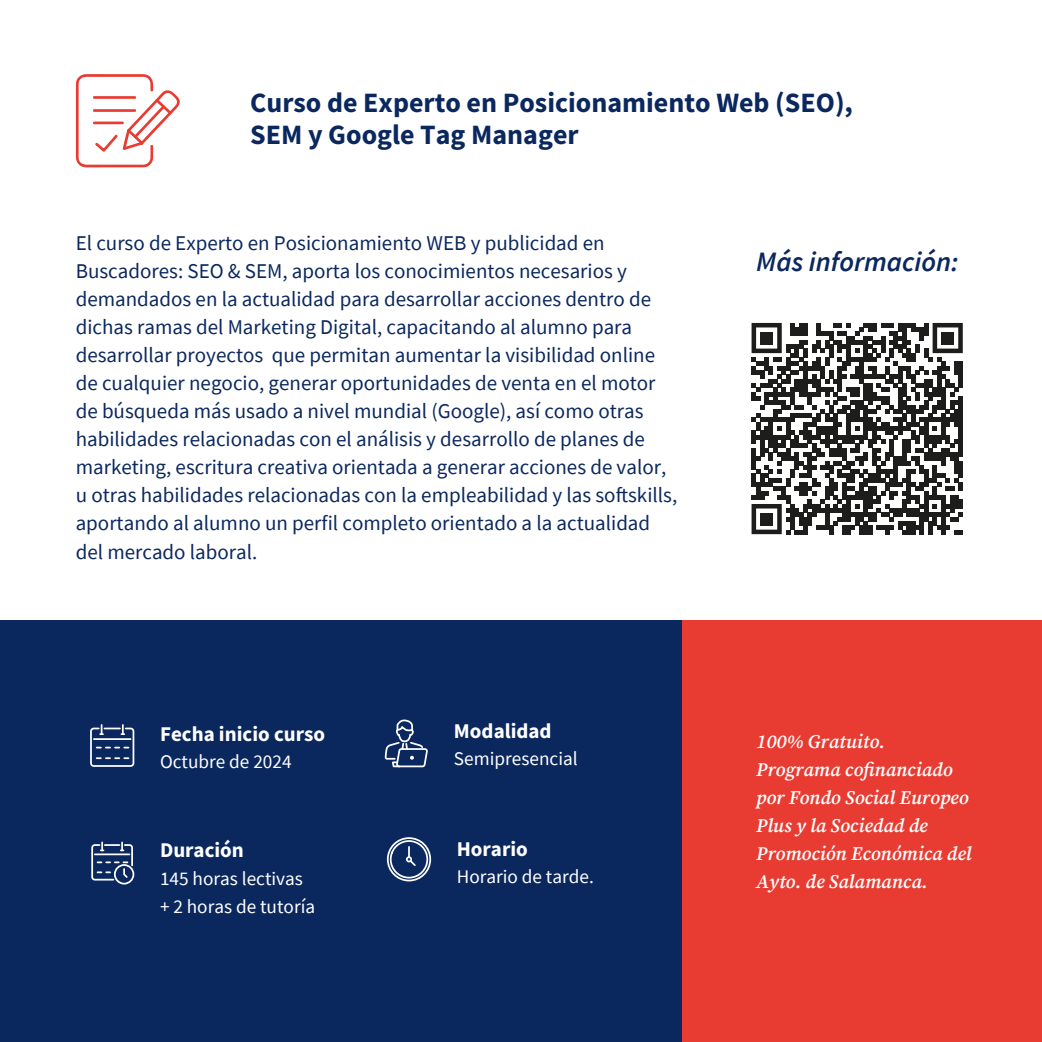
<style>
.page{position:relative;width:1042px;height:1042px;background:#fff}
.page>*{position:absolute;margin:0;border:0;box-sizing:border-box;transform-origin:0 0}
.t1{font:700 28px/31.3px "Source Sans Pro";color:#0b285e}
.t2{font:italic 600 28px "Source Sans Pro";color:#0b285e}
.t3{font:21px/28px "Source Sans Pro";color:#0b285e}
.t4{font:700 21px "Source Sans Pro";color:#fff}
.t5{font:italic 600 19.25px/28px "Source Serif Pro";color:#fff}
.t6{font:19.25px/28px "Source Sans Pro";color:#fff}
</style>
<div class="page">
<div style="left:0;top:620px;width:1042px;height:422px;background:#0b285e"></div>
<div style="left:682px;top:620px;width:360px;height:422px;background:#e83c32"></div>
<svg style="left:384px;top:719px;width:44px;height:49px"></svg>
<div style="left:387px;top:837px;width:44px;height:44px;border:2px solid #fff;border-radius:50%"></div>
<svg style="left:389px;top:839px;width:40px;height:40px"></svg>
<div style="left:90px;top:727px;width:44px;height:40px;border:2px solid #fff;border-radius:3px"></div>
<hr style="left:94px;top:738px;width:37px;height:2px;background:#fff">
<svg style="left:100px;top:725px;width:24px;height:10px"></svg>
<svg style="left:97px;top:747px;width:31px;height:1px"></svg>
<svg style="left:97px;top:757px;width:31px;height:2px"></svg>
<div style="left:114px;top:864px;width:20px;height:20px;border:2px solid #fff;border-radius:50%"></div>
<svg style="left:91px;top:842px;width:43px;height:39px"></svg>
<svg style="left:76px;top:74px;width:104px;height:94px"></svg>
<svg style="left:751px;top:323px;width:212px;height:211px"></svg>
<div style="left:760px;top:331px;width:13px;height:13px;background:#1d1d1b"></div>
<div style="left:941px;top:331px;width:13px;height:13px;background:#1d1d1b"></div>
<div style="left:760px;top:512px;width:13px;height:13px;background:#1d1d1b"></div>
<h1 class="t1" style="left:250px;top:87px;width:604px">Curso de Experto en Posicionamiento Web (SEO),<br>SEM y Google Tag Manager</h1>
<p class="t3" style="left:76px;top:229px;width:603px">El curso de Experto en Posicionamiento WEB y publicidad en Buscadores: SEO &amp; SEM, aporta los conocimientos necesarios y demandados en la actualidad para desarrollar acciones dentro de dichas ramas del Marketing Digital, capacitando al alumno para desarrollar proyectos que permitan aumentar la visibilidad online de cualquier negocio, generar oportunidades de venta en el motor de búsqueda más usado a nivel mundial (Google), así como otras habilidades relacionadas con el análisis y desarrollo de planes de marketing, escritura creativa orientada a generar acciones de valor, u otras habilidades relacionadas con la empleabilidad y las softskills, aportando al alumno un perfil completo orientado a la actualidad del mercado laboral.</p>
<p class="t4" style="left:160px;top:719px;width:167px">Fecha inicio curso</p>
<p class="t4" style="left:454px;top:716px;width:99px">Modalidad</p>
<p class="t6" style="left:454px;top:744px;width:125px">Semipresencial</p>
<p class="t6" style="left:160px;top:747px;width:133px">Octubre de 2024</p>
<p class="t4" style="left:160px;top:836px;width:85px">Duración</p>
<p class="t6" style="left:160px;top:864px;width:157px">145 horas lectivas + 2 horas de tutoría</p>
<p class="t4" style="left:457px;top:834px;width:73px">Horario</p>
<p class="t6" style="left:457px;top:862px;width:139px">Horario de tarde.</p>
<h1 class="t2" style="left:756px;top:243px;width:204px">Más información:</h1>
<p class="t5" style="left:756px;top:727px;width:217px">100% Gratuito.<br>Programa cofinanciado por Fondo Social Europeo<br>Plus y la Sociedad de<br>Promoción Económica del<br>Ayto. de Salamanca.</p>
</div>
